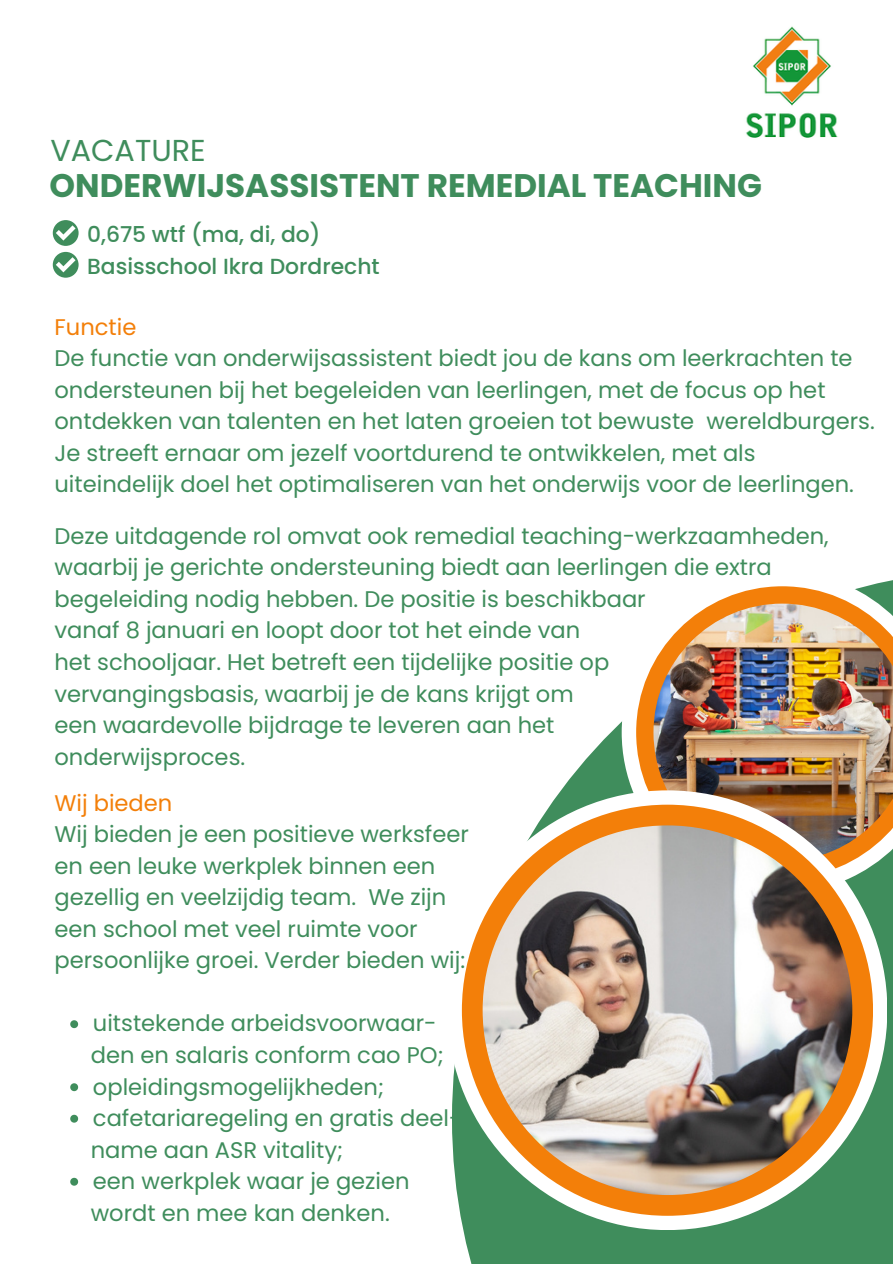
<style>
.page{position:relative;width:893px;height:1264px;background:#fff}
.page>*{position:absolute;margin:0;border:0;box-sizing:border-box;transform-origin:0 0}
.t1{font:700 32.55px "Poppins";color:#3f8d5c}
.t2{font:30.3px "Poppins";color:#3f8d5c}
.t3{font:22.65px/31.5px "Poppins";color:#3f8d5c}
.t4{font:22.65px "Poppins";color:#f37f09}
.t5{font:500 21.9px "Poppins";color:#3f8d5c}
</style>
<div class="page">
<svg style="left:452px;top:1066px;width:34px;height:197px;fill:#3f8d5c"></svg>
<svg style="left:486px;top:722px;width:406px;height:541px;fill:#3f8d5c"></svg>
<svg style="left:621px;top:580px;width:271px;height:313px"></svg>
<svg style="left:636px;top:586px;width:256px;height:292px"></svg>
<img style="left:653px;top:603px;width:239px;height:258px">
<div style="left:447px;top:790px;width:440px;height:439px;background:#fff;border-radius:50%"></div>
<div style="left:462px;top:804px;width:411px;height:411px;background:#f37f09;border-radius:50%"></div>
<img style="left:482px;top:825px;width:370px;height:369px;border-radius:50%">
<svg style="left:53px;top:220px;width:26px;height:26px"></svg>
<svg style="left:56px;top:225px;width:20px;height:15px"></svg>
<div style="left:53px;top:252px;width:26px;height:26px;background:#3f8d5c;border-radius:50%"></div>
<svg style="left:56px;top:257px;width:20px;height:15px"></svg>
<img style="left:746px;top:26px;width:92px;height:112px">
<svg style="left:70px;top:1020px;width:8px;height:8px"></svg>
<svg style="left:70px;top:1083px;width:8px;height:8px"></svg>
<svg style="left:70px;top:1114px;width:8px;height:8px"></svg>
<svg style="left:70px;top:1177px;width:8px;height:8px"></svg>
<p class="t2" style="left:50px;top:129px;width:157px">VACATURE</p>
<p class="t1" style="left:50px;top:163px;width:713px">ONDERWIJSASSISTENT REMEDIAL TEACHING</p>
<p class="t5" style="left:87px;top:219px;width:235px">0,675 wtf (ma, di, do)</p>
<p class="t5" style="left:87px;top:251px;width:294px">Basisschool Ikra Dordrecht</p>
<p class="t4" style="left:54px;top:311px;width:83px">Functie</p>
<p class="t3" style="left:54px;top:342px;width:821px">De functie van onderwijsassistent biedt jou de kans om leerkrachten te ondersteunen bij het begeleiden van leerlingen, met de focus op het ontdekken van talenten en het laten groeien tot bewuste wereldburgers.<br>Je streeft ernaar om jezelf voortdurend te ontwikkelen, met als</p>
<p class="t3" style="left:54px;top:468px;width:801px">uiteindelijk doel het optimaliseren van het onderwijs voor de leerlingen.</p>
<p class="t3" style="left:54px;top:520px;width:775px">Deze uitdagende rol omvat ook remedial teaching-werkzaamheden, waarbij je gerichte ondersteuning biedt aan leerlingen die extra begeleiding nodig hebben. De positie is beschikbaar</p>
<p class="t3" style="left:54px;top:614px;width:527px">vanaf 8 januari en loopt door tot het einde van</p>
<p class="t3" style="left:54px;top:646px;width:556px">het schooljaar. Het betreft een tijdelijke positie op</p>
<p class="t3" style="left:54px;top:677px;width:520px">vervangingsbasis, waarbij je de kans krijgt om</p>
<p class="t3" style="left:54px;top:709px;width:501px">een waardevolle bijdrage te leveren aan het</p>
<p class="t3" style="left:54px;top:740px;width:192px">onderwijsproces.</p>
<p class="t4" style="left:54px;top:787px;width:119px">Wij bieden</p>
<p class="t3" style="left:54px;top:818px;width:416px">Wij bieden je een positieve werksfeer</p>
<p class="t3" style="left:54px;top:850px;width:382px">en een leuke werkplek binnen een</p>
<p class="t3" style="left:54px;top:881px;width:393px">gezellig en veelzijdig team. We zijn</p>
<p class="t3" style="left:54px;top:913px;width:364px">een school met veel ruimte voor</p>
<p class="t3" style="left:54px;top:944px;width:412px">persoonlijke groei. Verder bieden wij:</p>
<p class="t3" style="left:93px;top:1007px;width:345px">uitstekende arbeidsvoorwaar-</p>
<p class="t3" style="left:91px;top:1039px;width:354px">den en salaris conform cao PO;</p>
<p class="t3" style="left:93px;top:1070px;width:292px">opleidingsmogelijkheden;</p>
<p class="t3" style="left:93px;top:1102px;width:370px">cafetariaregeling en gratis deel-</p>
<p class="t3" style="left:91px;top:1133px;width:254px">name aan ASR vitality;</p>
<p class="t3" style="left:93px;top:1165px;width:318px">een werkplek waar je gezien</p>
<p class="t3" style="left:91px;top:1196px;width:300px">wordt en mee kan denken.</p>
</div>
